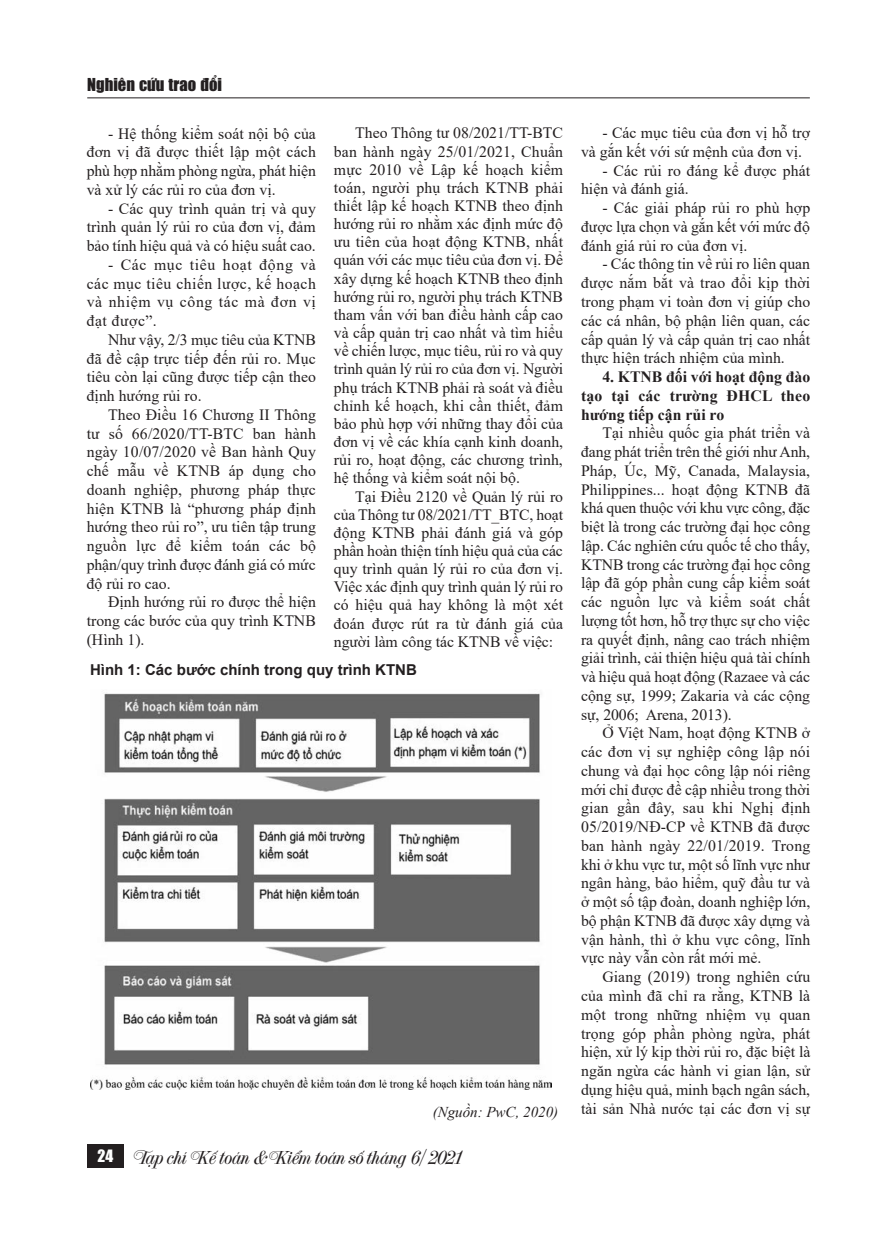
<style>
.page{position:relative;width:881px;height:1251px;background:#fff}
.page>*{position:absolute;margin:0;border:0;box-sizing:border-box;transform-origin:0 0}
.t1{font:19.5px "UTM French Vanilla";color:#231f20}
.t2{font:16.5px "UTM Impact";color:#231f20}
.t3{font:15.75px/18.8px "Times New Roman";color:#231f20;text-align:justify}
.t4{font:700 15.75px/18.8px "Times New Roman";color:#231f20;text-align:justify}
.t5{font:700 15px "Arial";color:#231f20}
.t6{font:italic 15px "Times New Roman";color:#231f20}
.s1{font-family:"UTM Impact";font-size:15.75px;color:#fff}
</style>
<div class="page">
<hr style="left:87px;top:97px;width:722px;height:1px;background:#231f20">
<div style="left:87px;top:1144px;width:36px;height:23px;background:#231f20"></div>
<img style="left:90px;top:693px;width:461px;height:396px">
<p class="t2" style="left:87px;top:73px;width:136px">Nghiên cứu trao đổi</p>
<p class="t3" style="left:87px;top:124px;width:231px;text-indent:21px">- Hệ thống kiểm soát nội bộ của đơn vị đã được thiết lập một cách phù hợp nhằm phòng ngừa, phát hiện và xử lý các rủi ro của đơn vị.</p>
<p class="t3" style="left:87px;top:199px;width:230px;text-indent:21px">- Các quy trình quản trị và quy trình quản lý rủi ro của đơn vị, đảm bảo tính hiệu quả và có hiệu suất cao.</p>
<p class="t3" style="left:87px;top:255px;width:230px;text-indent:21px">- Các mục tiêu hoạt động và các mục tiêu chiến lược, kế hoạch và nhiệm vụ công tác mà đơn vị đạt được”.</p>
<p class="t3" style="left:87px;top:330px;width:230px;text-indent:21px">Như vậy, 2/3 mục tiêu của KTNB đã đề cập trực tiếp đến rủi ro. Mục tiêu còn lại cũng được tiếp cận theo định hướng rủi ro.</p>
<p class="t3" style="left:87px;top:405px;width:231px;text-indent:21px">Theo Điều 16 Chương II Thông tư số 66/2020/TT-BTC ban hành ngày 10/07/2020 về Ban hành Quy chế mẫu về KTNB áp dụng cho doanh nghiệp, phương pháp thực hiện KTNB là “phương pháp định hướng theo rủi ro”, ưu tiên tập trung nguồn lực để kiểm toán các bộ phận/quy trình được đánh giá có mức độ rủi ro cao.</p>
<p class="t3" style="left:87px;top:592px;width:231px;text-indent:21px">Định hướng rủi ro được thể hiện trong các bước của quy trình KTNB (Hình 1).</p>
<p class="t3" style="left:334px;top:124px;width:231px;line-height:18.1px;text-indent:21px">Theo Thông tư 08/2021/TT-BTC ban hành ngày 25/01/2021, Chuẩn mực 2010 về Lập kế hoạch kiểm toán, người phụ trách KTNB phải thiết lập kế hoạch KTNB theo định hướng rủi ro nhằm xác định mức độ ưu tiên của hoạt động KTNB, nhất quán với các mục tiêu của đơn vị. Để xây dựng kế hoạch KTNB theo định hướng rủi ro, người phụ trách KTNB tham vấn với ban điều hành cấp cao và cấp quản trị cao nhất và tìm hiểu về chiến lược, mục tiêu, rủi ro và quy trình quản lý rủi ro của đơn vị. Người phụ trách KTNB phải rà soát và điều chỉnh kế hoạch, khi cần thiết, đảm bảo phù hợp với những thay đổi của đơn vị về các khía cạnh kinh doanh, rủi ro, hoạt động, các chương trình, hệ thống và kiểm soát nội bộ.</p>
<p class="t3" style="left:334px;top:487px;width:231px;line-height:18.1px;text-indent:21px">Tại Điều 2120 về Quản lý rủi ro của Thông tư 08/2021/TT_BTC, hoạt động KTNB phải đánh giá và góp phần hoàn thiện tính hiệu quả của các quy trình quản lý rủi ro của đơn vị.<br>Việc xác định quy trình quản lý rủi ro có hiệu quả hay không là một xét đoán được rút ra từ đánh giá của người làm công tác KTNB về việc:</p>
<p class="t5" style="left:90px;top:661px;width:328px">Hình 1: Các bước chính trong quy trình KTNB</p>
<p class="t3" style="left:581px;top:123px;width:230px;text-indent:21px">- Các mục tiêu của đơn vị hỗ trợ và gắn kết với sứ mệnh của đơn vị.</p>
<p class="t3" style="left:581px;top:161px;width:231px;text-indent:21px">- Các rủi ro đáng kể được phát hiện và đánh giá.</p>
<p class="t3" style="left:581px;top:198px;width:230px;text-indent:21px">- Các giải pháp rủi ro phù hợp được lựa chọn và gắn kết với mức độ đánh giá rủi ro của đơn vị.</p>
<p class="t3" style="left:581px;top:255px;width:231px;text-indent:21px">- Các thông tin về rủi ro liên quan được nắm bắt và trao đổi kịp thời trong phạm vi toàn đơn vị giúp cho các cá nhân, bộ phận liên quan, các cấp quản lý và cấp quản trị cao nhất thực hiện trách nhiệm của mình.</p>
<p class="t4" style="left:581px;top:367px;width:230px;text-indent:21px">4. KTNB đối với hoạt động đào tạo tại các trường ĐHCL theo hướng tiếp cận rủi ro</p>
<p class="t3" style="left:581px;top:423px;width:231px;text-indent:21px">Tại nhiều quốc gia phát triển và đang phát triển trên thế giới như Anh, Pháp, Úc, Mỹ, Canada, Malaysia, Philippines... hoạt động KTNB đã khá quen thuộc với khu vực công, đặc biệt là trong các trường đại học công lập. Các nghiên cứu quốc tế cho thấy, KTNB trong các trường đại học công lập đã góp phần cung cấp kiểm soát các nguồn lực và kiểm soát chất lượng tốt hơn, hỗ trợ thực sự cho việc ra quyết định, nâng cao trách nhiệm giải trình, cải thiện hiệu quả tài chính và hiệu quả hoạt động (Razaee và các cộng sự, 1999; Zakaria và các cộng sự, 2006; Arena, 2013).</p>
<p class="t3" style="left:581px;top:723px;width:231px;text-indent:21px">Ở Việt Nam, hoạt động KTNB ở các đơn vị sự nghiệp công lập nói chung và đại học công lập nói riêng mới chỉ được đề cập nhiều trong thời gian gần đây, sau khi Nghị định 05/2019/NĐ-CP về KTNB đã được ban hành ngày 22/01/2019. Trong khi ở khu vực tư, một số lĩnh vực như ngân hàng, bảo hiểm, quỹ đầu tư và ở một số tập đoàn, doanh nghiệp lớn, bộ phận KTNB đã được xây dựng và vận hành, thì ở khu vực công, lĩnh vực này vẫn còn rất mới mẻ.</p>
<p class="t3" style="left:581px;top:967px;width:231px;text-indent:21px">Giang (2019) trong nghiên cứu của mình đã chỉ ra rằng, KTNB là một trong những nhiệm vụ quan trọng góp phần phòng ngừa, phát hiện, xử lý kịp thời rủi ro, đặc biệt là ngăn ngừa các hành vi gian lận, sử dụng hiệu quả, minh bạch ngân sách,</p>
<p class="t6" style="left:432px;top:1103px;width:127px">(Nguồn: PwC, 2020)</p>
<p class="t3" style="left:581px;top:1098px;width:231px">tài sản Nhà nước tại các đơn vị sự</p>
<p class="t1" style="left:97px;top:1143px;width:364px"><span class="s1">24</span> Tạp chí Kế toán &amp; Kiểm toán số tháng 6/2021</p>
</div>
